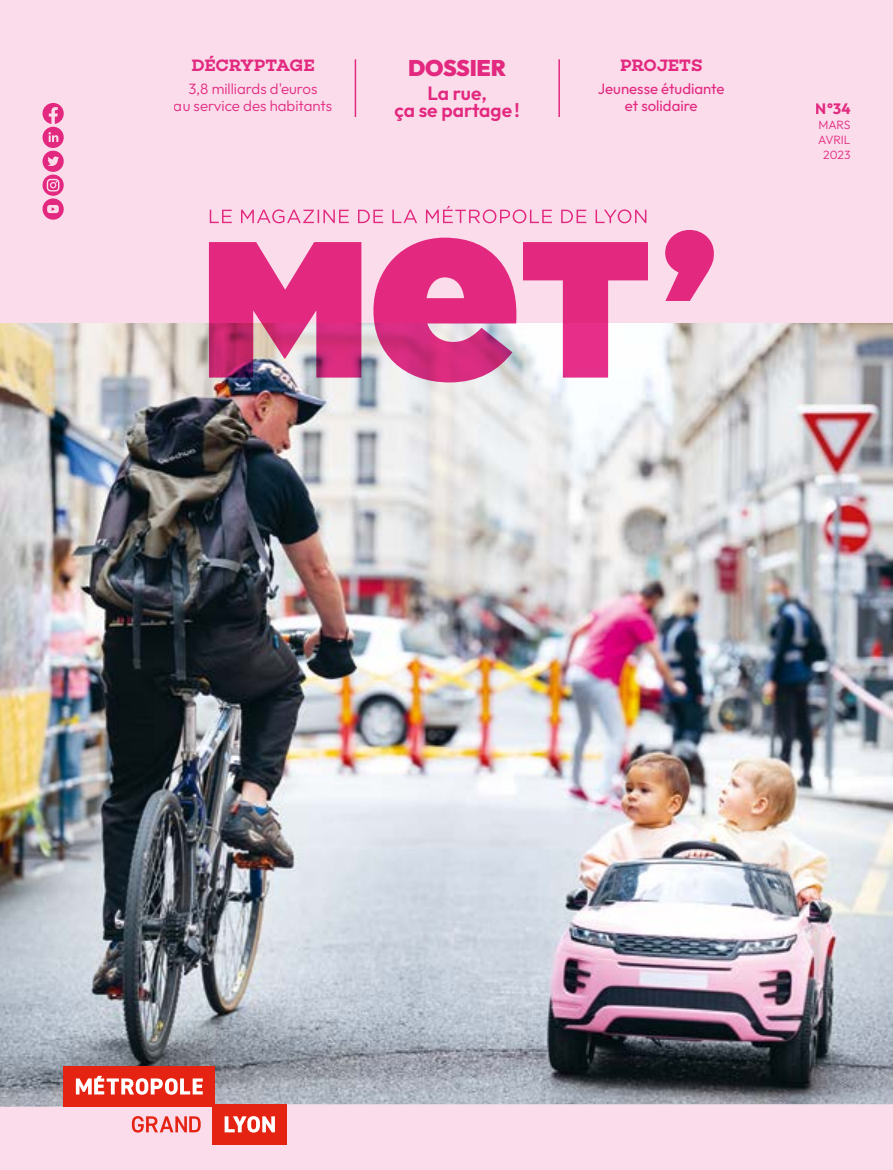
<style>
.page{position:relative;width:893px;height:1170px;background:#fff}
.page>*{position:absolute;margin:0;border:0;box-sizing:border-box;transform-origin:0 0}
.t1{font:900 22.5px "Outfit";letter-spacing:-.01em;color:#e8308a}
.t2{font:600 19.2px/16.8px "Outfit";color:#e8308a;text-align:center}
.t3{font:600 16.8px "Choplin";letter-spacing:-.01em;color:#e8308a}
.t4{font:300 15px/16.5px "Outfit";color:#e8308a;text-align:center}
.t5{font:15px/16.5px "Outfit";color:#e8308a;text-align:center}
.t6{font:700 15px "Outfit";color:#e8308a}
.t7{font:300 12px/15px "Outfit";color:#e8308a;text-align:center}
</style>
<div class="page">
<img style="left:0;top:322px;width:893px;height:782px">
<div style="left:0;top:1104px;width:893px;height:65px;background:#fadceb"></div>
<div style="left:64px;top:1066px;width:151px;height:40px;background:#e42313"></div>
<div style="left:212px;top:1104px;width:75px;height:40px;background:#e42313"></div>
<svg style="left:132px;top:1115px;width:69px;height:17px"></svg>
<svg style="left:76px;top:1075px;width:127px;height:19px"></svg>
<svg style="left:225px;top:1116px;width:50px;height:16px"></svg>
<div style="left:0;top:0;width:893px;height:322px;background:#fadceb"></div>
<svg style="left:42px;top:103px;width:22px;height:117px"></svg>
<svg style="left:210px;top:206px;width:436px;height:17px"></svg>
<svg style="left:209px;top:230px;width:505px;height:152px"></svg>
<hr style="left:355px;top:59px;width:1px;height:58px;background:#e8308a">
<hr style="left:558px;top:59px;width:2px;height:58px;background:#e8308a">
<p class="t3" style="left:191px;top:55px;width:125px">DÉCRYPTAGE</p>
<p class="t4" style="left:174px;top:80px;width:160px">3,8 milliards d'euros<br>au service des habitants</p>
<h1 class="t1" style="left:408px;top:56px;width:99px">DOSSIER</h1>
<p class="t2" style="left:394px;top:85px;width:127px">La rue,<br>ça se partage!</p>
<p class="t3" style="left:620px;top:55px;width:84px">PROJETS</p>
<p class="t5" style="left:598px;top:80px;width:128px">Jeunesse étudiante et solidaire</p>
<p class="t6" style="left:816px;top:100px;width:36px">N°34</p>
<p class="t7" style="left:818px;top:117px;width:34px">MARS<br>AVRIL<br>2023</p>
</div>
